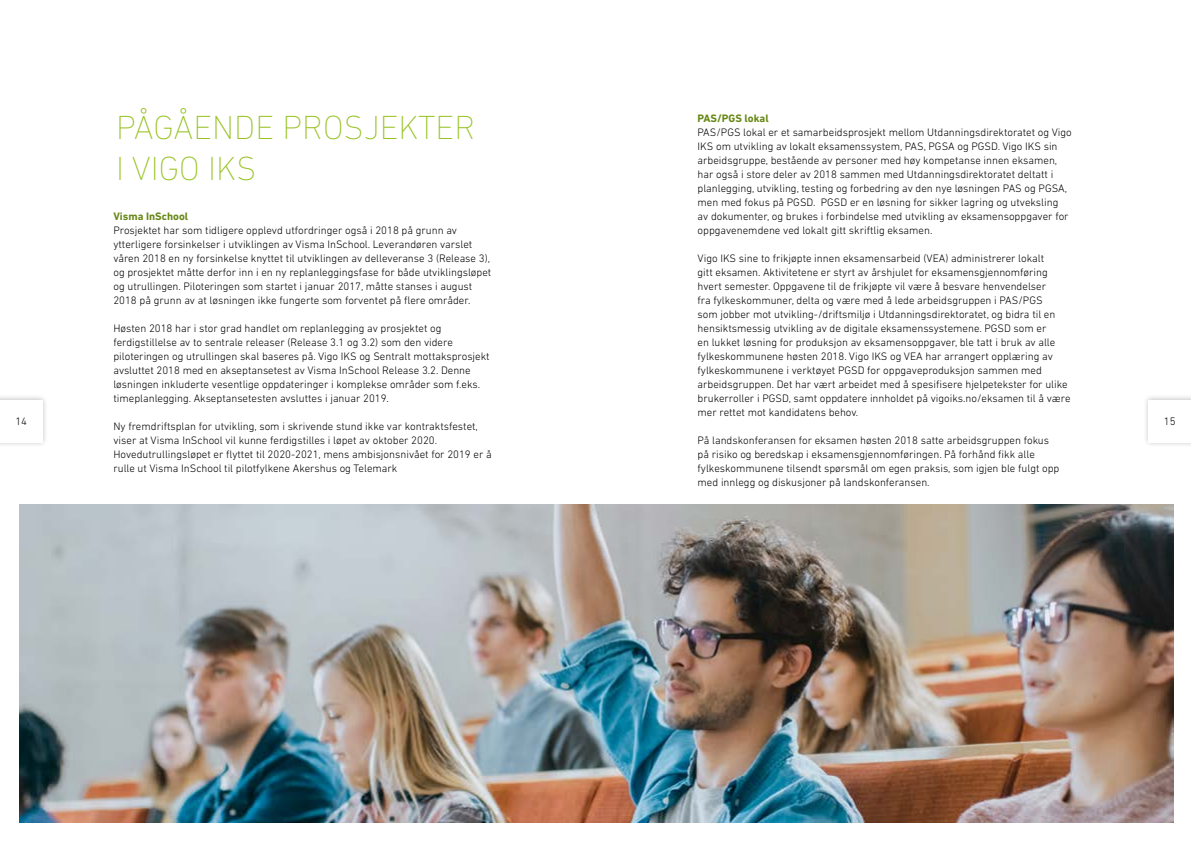
<style>
.page{position:relative;width:1191px;height:842px;background:#fff}
.page>*{position:absolute;margin:0;border:0;box-sizing:border-box;transform-origin:0 0}
.t1{font:200 34px/40.8px "DIN Next LT Pro";color:#95c11f}
.t2{font:300 11px/14px "DIN Next LT Pro";color:#000}
.t3{font:700 11px "DIN Next LT Pro";color:#688816}
</style>
<div class="page">
<img style="left:20px;top:505px;width:1154px;height:317px">
<div style="left:0;top:395px;width:48px;height:53px;background:#000;opacity:.25"></div>
<div style="left:0;top:400px;width:43px;height:42px;background:#fff"></div>
<div style="left:1143px;top:395px;width:48px;height:53px;background:#000;opacity:.25"></div>
<div style="left:1148px;top:400px;width:43px;height:42px;background:#fff"></div>
<h1 class="t1" style="left:116px;top:107px;width:360px">PÅGÅENDE PROSJEKTER<br>I VIGO IKS</h1>
<p class="t3" style="left:697px;top:111px;width:73px">PAS/PGS lokal</p>
<p class="t2" style="left:697px;top:125px;width:376px">PAS/PGS lokal er et samarbeidsprosjekt mellom Utdanningsdirektoratet og Vigo IKS om utvikling av lokalt eksamenssystem, PAS, PGSA og PGSD. Vigo IKS sin arbeidsgruppe, bestående av personer med høy kompetanse innen eksamen, har også i store deler av 2018 sammen med Utdanningsdirektoratet deltatt i planlegging, utvikling, testing og forbedring av den nye løsningen PAS og PGSA, men med fokus på PGSD. PGSD er en løsning for sikker lagring og utveksling av dokumenter, og brukes i forbindelse med utvikling av eksamensoppgaver for oppgavenemdene ved lokalt gitt skriftlig eksamen.</p>
<p class="t2" style="left:697px;top:251px;width:374px">Vigo IKS sine to frikjøpte innen eksamensarbeid (VEA) administrerer lokalt<br>gitt eksamen. Aktivitetene er styrt av årshjulet for eksamensgjennomføring hvert semester. Oppgavene til de frikjøpte vil være å besvare henvendelser<br>fra fylkeskommuner, delta og være med å lede arbeidsgruppen i PAS/PGS<br>som jobber mot utvikling-/driftsmiljø i Utdanningsdirektoratet, og bidra til en hensiktsmessig utvikling av de digitale eksamenssystemene. PGSD som er<br>en lukket løsning for produksjon av eksamensoppgaver, ble tatt i bruk av alle fylkeskommunene høsten 2018. Vigo IKS og VEA har arrangert opplæring av fylkeskommunene i verktøyet PGSD for oppgaveproduksjon sammen med arbeidsgruppen. Det har vært arbeidet med å spesifisere hjelpetekster for ulike brukerroller i PGSD, samt oppdatere innholdet på vigoiks.no/eksamen til å være mer rettet mot kandidatens behov.</p>
<p class="t2" style="left:697px;top:433px;width:363px">På landskonferansen for eksamen høsten 2018 satte arbeidsgruppen fokus på risiko og beredskap i eksamensgjennomføringen. På forhånd fikk alle fylkeskommunene tilsendt spørsmål om egen praksis, som igjen ble fulgt opp med innlegg og diskusjoner på landskonferansen.</p>
<p class="t3" style="left:113px;top:210px;width:76px">Visma InSchool</p>
<p class="t2" style="left:113px;top:224px;width:379px">Prosjektet har som tidligere opplevd utfordringer også i 2018 på grunn av ytterligere forsinkelser i utviklingen av Visma InSchool. Leverandøren varslet våren 2018 en ny forsinkelse knyttet til utviklingen av delleveranse 3 (Release 3), og prosjektet måtte derfor inn i en ny replanleggingsfase for både utviklingsløpet og utrullingen. Piloteringen som startet i januar 2017, måtte stanses i august 2018 på grunn av at løsningen ikke fungerte som forventet på flere områder.</p>
<p class="t2" style="left:113px;top:322px;width:378px">Høsten 2018 har i stor grad handlet om replanlegging av prosjektet og ferdigstillelse av to sentrale releaser (Release 3.1 og 3.2) som den videre piloteringen og utrullingen skal baseres på. Vigo IKS og Sentralt mottaksprosjekt avsluttet 2018 med en akseptansetest av Visma InSchool Release 3.2. Denne løsningen inkluderte vesentlige oppdateringer i komplekse områder som f.eks. timeplanlegging. Akseptansetesten avsluttes i januar 2019.</p>
<p class="t2" style="left:113px;top:420px;width:380px">Ny fremdriftsplan for utvikling, som i skrivende stund ikke var kontraktsfestet, viser at Visma InSchool vil kunne ferdigstilles i løpet av oktober 2020.<br>Hovedutrullingsløpet er flyttet til 2020-2021, mens ambisjonsnivået for 2019 er å rulle ut Visma InSchool til pilotfylkene Akershus og Telemark</p>
<p class="t2" style="left:15px;top:414px;width:13px">14</p>
<p class="t2" style="left:1163px;top:414px;width:13px">15</p>
</div>
